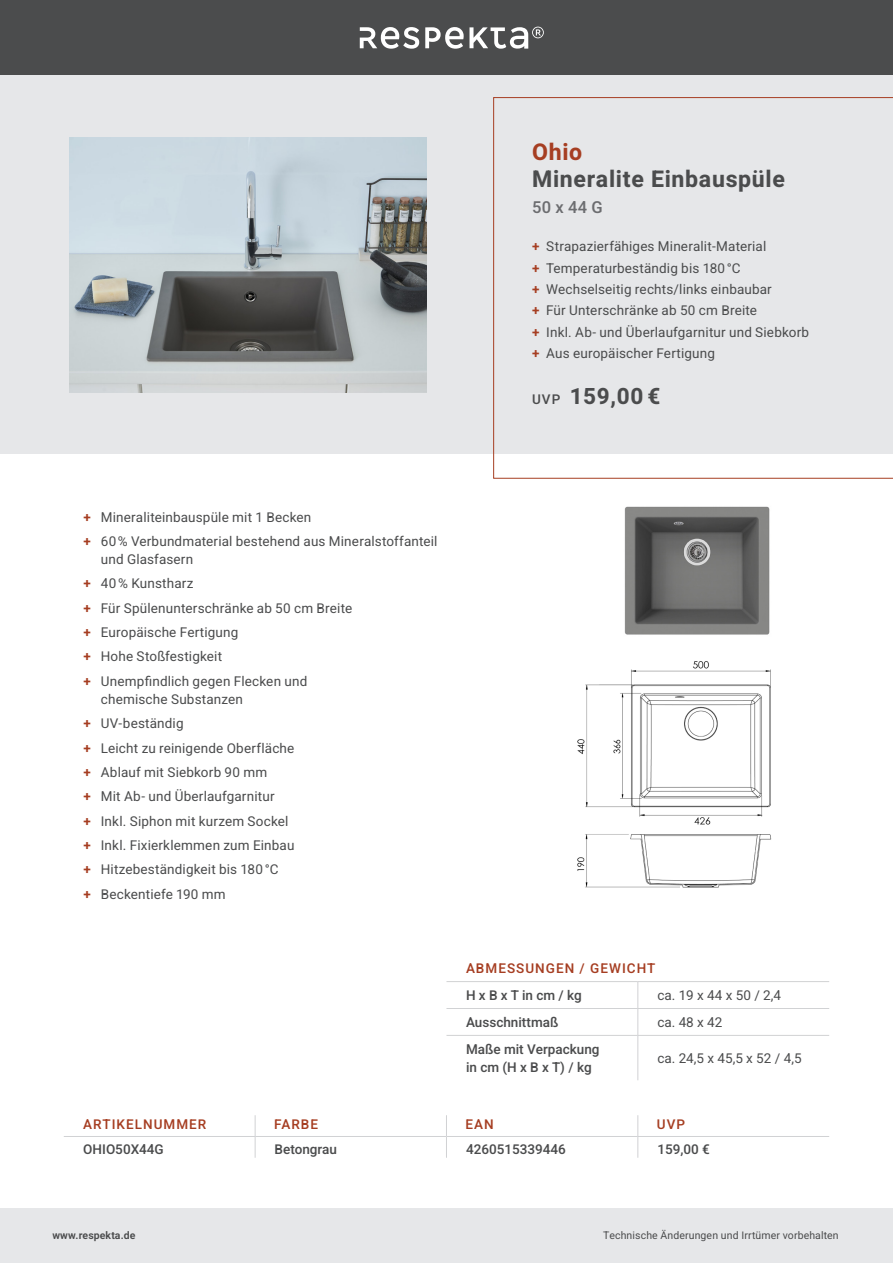
<style>
.page{position:relative;width:893px;height:1263px;background:#fff}
.page>*{position:absolute;margin:0;border:0;box-sizing:border-box;transform-origin:0 0}
.t1{font:700 23.1px "Heebo";letter-spacing:.03em;color:#4b4c4d}
.t2{font:700 23.1px "Heebo";color:#a63e22}
.t3{font:700 22.5px "Heebo";color:#4b4c4d}
.t4{font:500 16.5px "Heebo";color:#6c6d70}
.Absatzformat_2{font:13.5px/18px "Heebo";letter-spacing:.015em;color:#4b4c4d}
.t5{font:500 13.5px "Heebo";color:#4b4c4d}
.t6{font:500 13.5px "Heebo";letter-spacing:.075em;color:#a63e22}
.t7{font:10.5px "Heebo";letter-spacing:.01em;color:#4b4c4d}
.t8{font:600 10.5px "Heebo";letter-spacing:.01em;color:#4b4c4d}
.s1{font-weight:600;color:#a63e22}
.s2{font-weight:500;font-size:13.5px}
</style>
<div class="page">
<div style="left:0;top:0;width:893px;height:75px;background:#4b4c4d"></div>
<div style="left:0;top:1208px;width:893px;height:55px;background:#e6e7e9"></div>
<svg style="left:360px;top:27px;width:59px;height:22px"></svg>
<svg style="left:425px;top:27px;width:119px;height:22px"></svg>
<div style="left:0;top:75px;width:893px;height:379px;background:#e6e7e9"></div>
<svg style="left:493px;top:97px;width:400px;height:382px"></svg>
<img style="left:624px;top:506px;width:146px;height:129px">
<img style="left:69px;top:137px;width:357px;height:255px">
<hr style="left:637px;top:1036px;width:1px;height:44px;background:#d1d2d4">
<hr style="left:446px;top:981px;width:192px;height:1px;background:#d1d2d4">
<hr style="left:638px;top:981px;width:191px;height:1px;background:#d1d2d4">
<hr style="left:446px;top:1008px;width:192px;height:1px;background:#d1d2d4">
<hr style="left:638px;top:1008px;width:191px;height:1px;background:#d1d2d4">
<hr style="left:446px;top:1035px;width:192px;height:1px;background:#d1d2d4">
<hr style="left:638px;top:1035px;width:191px;height:1px;background:#d1d2d4">
<svg style="left:637px;top:982px;width:1px;height:53px"></svg>
<svg style="left:255px;top:1115px;width:1px;height:43px"></svg>
<hr style="left:64px;top:1136px;width:191px;height:1px;background:#d1d2d4">
<hr style="left:255px;top:1136px;width:191px;height:1px;background:#d1d2d4">
<hr style="left:446px;top:1136px;width:192px;height:1px;background:#d1d2d4">
<hr style="left:638px;top:1136px;width:191px;height:1px;background:#d1d2d4">
<svg style="left:446px;top:1115px;width:1px;height:43px"></svg>
<svg style="left:637px;top:1115px;width:1px;height:43px"></svg>
<img style="left:577px;top:661px;width:195px;height:227px">
<p class="t2" style="left:532px;top:136px;width:52px">Ohio</p>
<p class="t1" style="left:532px;top:162px;width:254px">Mineralite Einbauspüle</p>
<p class="t4" style="left:532px;top:196px;width:72px">50 x 44 G</p>
<p class="Absatzformat_2" style="left:532px;top:237px;width:236px"><span class="s1">+</span> Strapazierfähiges Mineralit-Material</p>
<p class="Absatzformat_2" style="left:532px;top:259px;width:210px"><span class="s1">+</span> Temperaturbeständig bis 180°C</p>
<p class="Absatzformat_2" style="left:532px;top:280px;width:241px"><span class="s1">+</span> Wechselseitig rechts/links einbaubar</p>
<p class="Absatzformat_2" style="left:532px;top:301px;width:226px"><span class="s1">+</span> Für Unterschränke ab 50 cm Breite</p>
<p class="Absatzformat_2" style="left:532px;top:323px;width:279px"><span class="s1">+</span> Inkl. Ab- und Überlaufgarnitur und Siebkorb</p>
<p class="Absatzformat_2" style="left:532px;top:344px;width:184px"><span class="s1">+</span> Aus europäischer Fertigung</p>
<p class="t3" style="left:532px;top:380px;width:130px"><span class="s2">UVP</span> 159,00 €</p>
<p class="Absatzformat_2" style="left:83px;top:508px;width:229px"><span class="s1">+</span> Mineraliteinbauspüle mit 1 Becken</p>
<p class="Absatzformat_2" style="left:101px;top:532px;width:338px;text-indent:-17px"><span class="s1">+</span> 60% Verbundmaterial bestehend aus Mineralstoffanteil und Glasfasern</p>
<p class="Absatzformat_2" style="left:83px;top:574px;width:112px"><span class="s1">+</span> 40% Kunstharz</p>
<p class="Absatzformat_2" style="left:83px;top:599px;width:271px"><span class="s1">+</span> Für Spülenunterschränke ab 50 cm Breite</p>
<p class="Absatzformat_2" style="left:83px;top:623px;width:157px"><span class="s1">+</span> Europäische Fertigung</p>
<p class="Absatzformat_2" style="left:83px;top:648px;width:140px"><span class="s1">+</span> Hohe Stoßfestigkeit</p>
<p class="Absatzformat_2" style="left:101px;top:672px;width:208px;text-indent:-17px"><span class="s1">+</span> Unempfindlich gegen Flecken und chemische Substanzen</p>
<p class="Absatzformat_2" style="left:83px;top:714px;width:102px"><span class="s1">+</span> UV-beständig</p>
<p class="Absatzformat_2" style="left:83px;top:739px;width:213px"><span class="s1">+</span> Leicht zu reinigende Oberfläche</p>
<p class="Absatzformat_2" style="left:83px;top:763px;width:185px"><span class="s1">+</span> Ablauf mit Siebkorb 90 mm</p>
<p class="Absatzformat_2" style="left:83px;top:787px;width:193px"><span class="s1">+</span> Mit Ab- und Überlaufgarnitur</p>
<p class="Absatzformat_2" style="left:83px;top:812px;width:207px"><span class="s1">+</span> Inkl. Siphon mit kurzem Sockel</p>
<p class="Absatzformat_2" style="left:83px;top:836px;width:213px"><span class="s1">+</span> Inkl. Fixierklemmen zum Einbau</p>
<p class="Absatzformat_2" style="left:83px;top:861px;width:197px"><span class="s1">+</span> Hitzebeständigkeit bis 180°C</p>
<p class="Absatzformat_2" style="left:83px;top:885px;width:144px"><span class="s1">+</span> Beckentiefe 190 mm</p>
<p class="t6" style="left:466px;top:959px;width:191px">ABMESSUNGEN / GEWICHT</p>
<p class="t5" style="left:466px;top:986px;width:117px">H x B x T in cm / kg</p>
<p class="Absatzformat_2" style="left:657px;top:986px;width:125px">ca. 19 x 44 x 50 / 2,4</p>
<p class="t5" style="left:466px;top:1013px;width:94px">Ausschnittmaß</p>
<p class="Absatzformat_2" style="left:657px;top:1013px;width:67px">ca. 48 x 42</p>
<p class="t5" style="left:466px;top:1040px;width:135px">Maße mit Verpackung</p>
<p class="t5" style="left:466px;top:1058px;width:127px">in cm (H x B x T) / kg</p>
<p class="Absatzformat_2" style="left:657px;top:1049px;width:146px">ca. 24,5 x 45,5 x 52 / 4,5</p>
<p class="t6" style="left:83px;top:1115px;width:125px">ARTIKELNUMMER</p>
<p class="t6" style="left:274px;top:1115px;width:45px">FARBE</p>
<p class="t6" style="left:466px;top:1115px;width:30px">EAN</p>
<p class="t6" style="left:657px;top:1115px;width:30px">UVP</p>
<p class="t5" style="left:83px;top:1140px;width:82px">OHIO50X44G</p>
<p class="t5" style="left:275px;top:1140px;width:64px">Betongrau</p>
<p class="t5" style="left:466px;top:1140px;width:101px">4260515339446</p>
<p class="t5" style="left:657px;top:1140px;width:54px">159,00 €</p>
<p class="t8" style="left:52px;top:1228px;width:85px">www.respekta.de</p>
<p class="t7" style="left:603px;top:1228px;width:237px">Technische Änderungen und Irrtümer vorbehalten</p>
</div>
